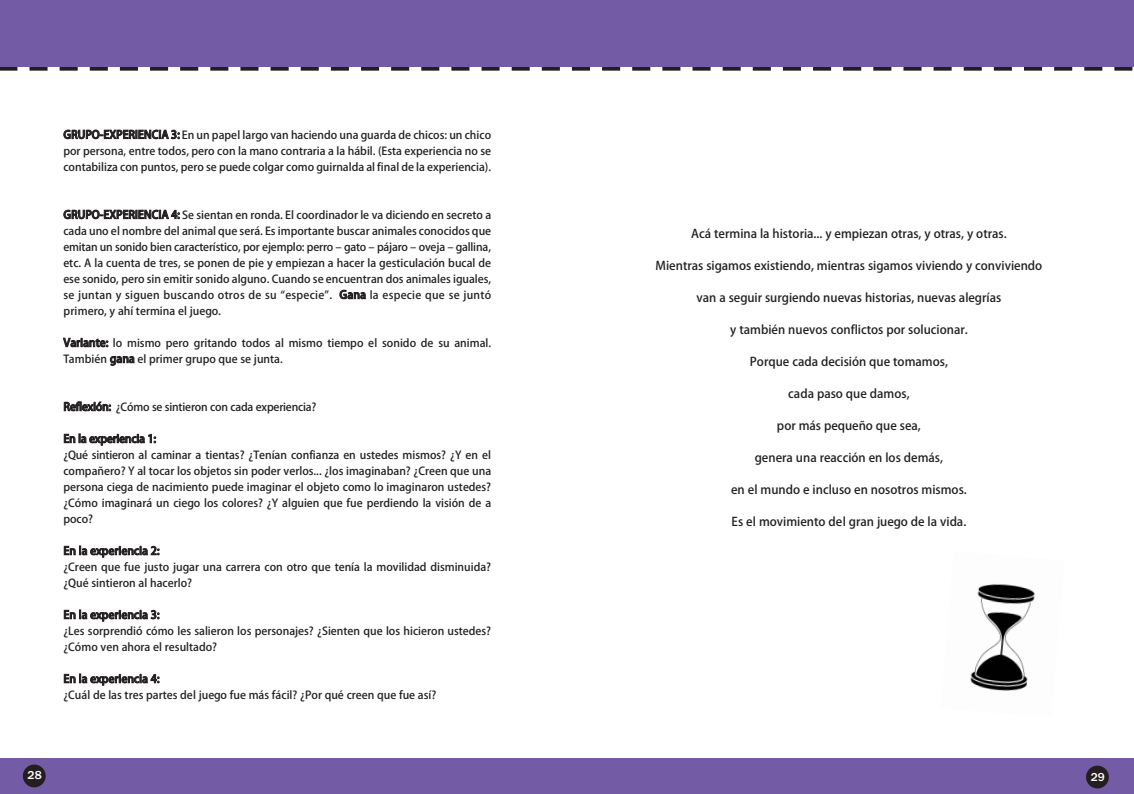
<style>
.page{position:relative;width:1134px;height:794px;background:#fff}
.page>*{position:absolute;margin:0;border:0;box-sizing:border-box;transform-origin:0 0}
.t1{font:500 12px "Koz Go Pro";color:#231f20}
.t2{font:500 12px "Franklin Gothic";color:#fff}
.t3{font:500 11px/16px "Koz Go Pro";color:#231f20}
</style>
<div class="page">
<div style="left:0;top:758px;width:1134px;height:36px;background:#745ba6"></div>
<div style="left:23px;top:764px;width:23px;height:23px;background:#231f20;border-radius:50%"></div>
<div style="left:1086px;top:765px;width:23px;height:23px;background:#231f20;border-radius:50%"></div>
<svg style="left:17px;top:66px;width:1097px;height:5px"></svg>
<svg style="left:0;top:66px;width:17px;height:5px"></svg>
<svg style="left:1114px;top:66px;width:18px;height:5px"></svg>
<div style="left:0;top:0;width:1134px;height:66px;background:#745ba6"></div>
<img style="left:970px;top:584px;width:65px;height:107px">
<p class="t3" style="left:63px;top:127px;width:429px;text-align:justify">GRUPO-EXPERIENCIA 3: En un papel largo van haciendo una guarda de chicos: un chico por persona, entre todos, pero con la mano contraria a la hábil. (Esta experiencia no se contabiliza con puntos, pero se puede colgar como guirnalda al final de la experiencia).</p>
<p class="t3" style="left:63px;top:207px;width:429px;text-align:justify">GRUPO-EXPERIENCIA 4: Se sientan en ronda. El coordinador le va diciendo en secreto a cada uno el nombre del animal que será. Es importante buscar animales conocidos que emitan un sonido bien característico, por ejemplo: perro – gato – pájaro – oveja – gallina, etc. A la cuenta de tres, se ponen de pie y empiezan a hacer la gesticulación bucal de ese sonido, pero sin emitir sonido alguno. Cuando se encuentran dos animales iguales, se juntan y siguen buscando otros de su “especie”. Gana la especie que se juntó primero, y ahí termina el juego.</p>
<p class="t3" style="left:63px;top:335px;width:429px">Variante: lo mismo pero gritando todos al mismo tiempo el sonido de su animal.<br>También gana el primer grupo que se junta.</p>
<p class="t3" style="left:63px;top:399px;width:255px">Reflexión: ¿Cómo se sintieron con cada experiencia?</p>
<p class="t3" style="left:63px;top:431px;width:429px">En la experiencia 1:<br>¿Qué sintieron al caminar a tientas? ¿Tenían confianza en ustedes mismos? ¿Y en el compañero? Y al tocar los objetos sin poder verlos... ¿los imaginaban? ¿Creen que una persona ciega de nacimiento puede imaginar el objeto como lo imaginaron ustedes? ¿Cómo imaginará un ciego los colores? ¿Y alguien que fue perdiendo la visión de a poco?</p>
<p class="t3" style="left:63px;top:543px;width:429px">En la experiencia 2:<br>¿Creen que fue justo jugar una carrera con otro que tenía la movilidad disminuida? ¿Qué sintieron al hacerlo?</p>
<p class="t3" style="left:63px;top:607px;width:429px">En la experiencia 3:<br>¿Les sorprendió cómo les salieron los personajes? ¿Sienten que los hicieron ustedes? ¿Cómo ven ahora el resultado?</p>
<p class="t3" style="left:63px;top:671px;width:374px;line-height:16.3px">En la experiencia 4:<br>¿Cuál de las tres partes del juego fue más fácil? ¿Por qué creen que fue así?</p>
<p class="t1" style="left:691px;top:225px;width:317px">Acá termina la historia... y empiezan otras, y otras, y otras.</p>
<p class="t1" style="left:656px;top:257px;width:388px">Mientras sigamos existiendo, mientras sigamos viviendo y conviviendo</p>
<p class="t1" style="left:696px;top:289px;width:306px">van a seguir surgiendo nuevas historias, nuevas alegrías</p>
<p class="t1" style="left:730px;top:321px;width:239px">y también nuevos conflictos por solucionar.</p>
<p class="t1" style="left:750px;top:353px;width:199px">Porque cada decisión que tomamos,</p>
<p class="t1" style="left:788px;top:385px;width:123px">cada paso que damos,</p>
<p class="t1" style="left:777px;top:417px;width:145px">por más pequeño que sea,</p>
<p class="t1" style="left:755px;top:449px;width:190px">genera una reacción en los demás,</p>
<p class="t1" style="left:731px;top:481px;width:237px">en el mundo e incluso en nosotros mismos.</p>
<p class="t1" style="left:732px;top:513px;width:236px">Es el movimiento del gran juego de la vida.</p>
<p class="t2" style="left:28px;top:768px;width:16px">28</p>
<p class="t2" style="left:1091px;top:769px;width:16px">29</p>
</div>
